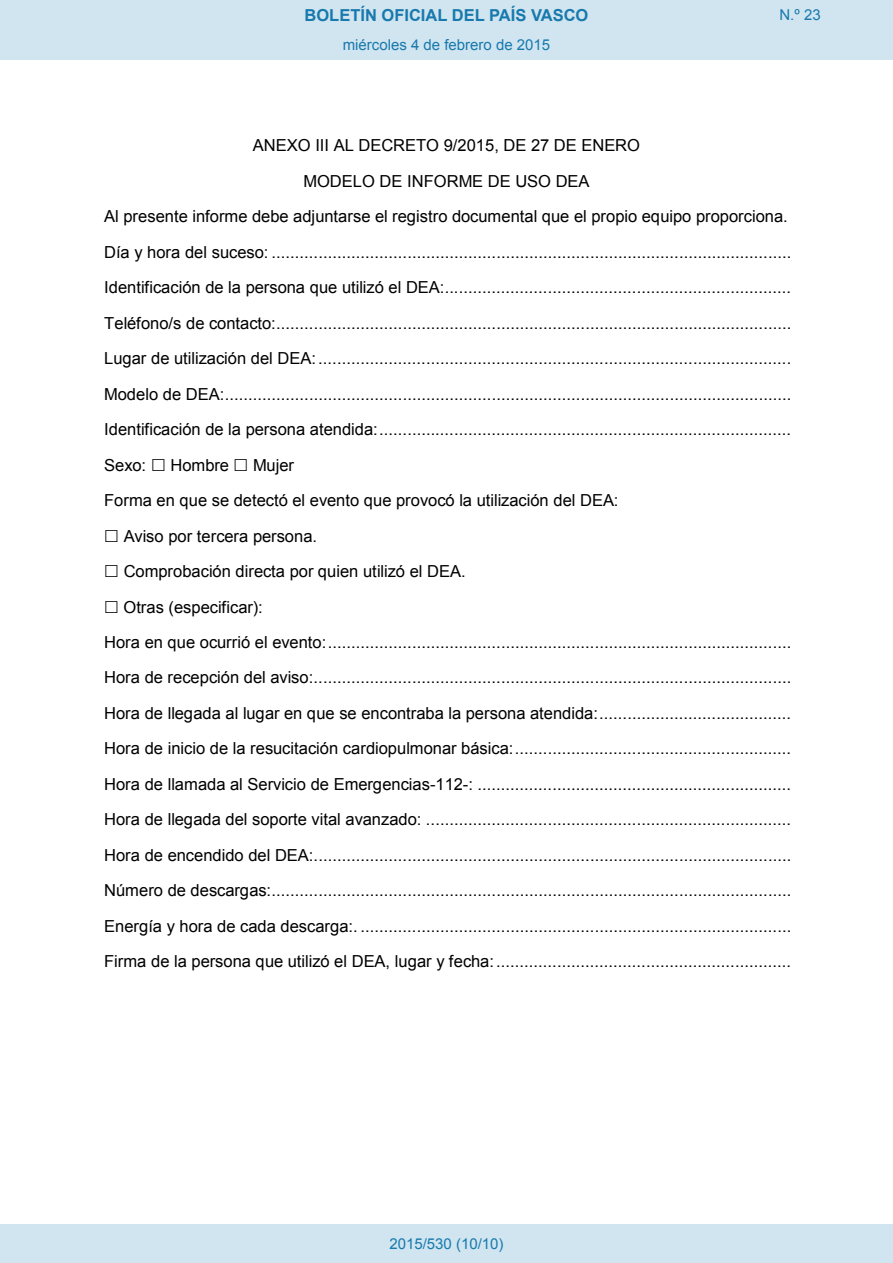
<style>
.page{position:relative;width:893px;height:1263px;background:#fff}
.page>*{position:absolute;margin:0;border:0;box-sizing:border-box;transform-origin:0 0}
.t1{font:16.5px "Arial";color:#000}
.t2{font:700 16.5px "Arial";color:#1879ad}
.t3{font:15px "Arial";color:#1879ad}
</style>
<div class="page">
<div style="left:0;top:0;width:893px;height:60px;background:#d0e5f0"></div>
<div style="left:0;top:1225px;width:893px;height:38px;background:#d0e5f0"></div>
<p class="t2" style="left:305px;top:4px;width:285px">BOLETÍN OFICIAL DEL PAÍS VASCO</p>
<p class="t3" style="left:779px;top:5px;width:43px">N.º 23</p>
<p class="t3" style="left:343px;top:35px;width:209px">miércoles 4 de febrero de 2015</p>
<p class="t1" style="left:253px;top:135px;width:389px">ANEXO III AL DECRETO 9/2015, DE 27 DE ENERO</p>
<p class="t1" style="left:303px;top:170px;width:288px">MODELO DE INFORME DE USO DEA</p>
<p class="t1" style="left:104px;top:206px;width:685px">Al presente informe debe adjuntarse el registro documental que el propio equipo proporciona.</p>
<p class="t1" style="left:104px;top:241px;width:689px">Día y hora del suceso: ...............................................................................................................</p>
<p class="t1" style="left:104px;top:277px;width:688px">Identificación de la persona que utilizó el DEA: ..........................................................................</p>
<p class="t1" style="left:104px;top:312px;width:689px">Teléfono/s de contacto: ..............................................................................................................</p>
<p class="t1" style="left:104px;top:348px;width:688px">Lugar de utilización del DEA: .....................................................................................................</p>
<p class="t1" style="left:104px;top:383px;width:689px">Modelo de DEA: .........................................................................................................................</p>
<p class="t1" style="left:104px;top:418px;width:688px">Identificación de la persona atendida: ........................................................................................</p>
<p class="t1" style="left:104px;top:454px;width:44px">Sexo:</p>
<p class="t1" style="left:170px;top:454px;width:60px">Hombre</p>
<p class="t1" style="left:253px;top:454px;width:42px">Mujer</p>
<p class="t1" style="left:104px;top:490px;width:516px">Forma en que se detectó el evento que provocó la utilización del DEA:</p>
<p class="t1" style="left:124px;top:525px;width:195px">Aviso por tercera persona.</p>
<p class="t1" style="left:124px;top:560px;width:343px">Comprobación directa por quien utilizó el DEA.</p>
<p class="t1" style="left:123px;top:596px;width:141px">Otras (especificar):</p>
<p class="t1" style="left:104px;top:631px;width:689px">Hora en que ocurrió el evento: ...................................................................................................</p>
<p class="t1" style="left:104px;top:667px;width:689px">Hora de recepción del aviso: ......................................................................................................</p>
<p class="t1" style="left:104px;top:702px;width:688px">Hora de llegada al lugar en que se encontraba la persona atendida: .........................................</p>
<p class="t1" style="left:104px;top:738px;width:688px">Hora de inicio de la resucitación cardiopulmonar básica: ...........................................................</p>
<p class="t1" style="left:104px;top:773px;width:688px">Hora de llamada al Servicio de Emergencias-112-: ...................................................................</p>
<p class="t1" style="left:104px;top:809px;width:688px">Hora de llegada del soporte vital avanzado: ..............................................................................</p>
<p class="t1" style="left:104px;top:844px;width:689px">Hora de encendido del DEA: ......................................................................................................</p>
<p class="t1" style="left:104px;top:880px;width:689px">Número de descargas: ...............................................................................................................</p>
<p class="t1" style="left:104px;top:915px;width:689px">Energía y hora de cada descarga:. ............................................................................................</p>
<p class="t1" style="left:104px;top:951px;width:688px">Firma de la persona que utilizó el DEA, lugar y fecha: ...............................................................</p>
<p class="t3" style="left:389px;top:1234px;width:116px">2015/530 (10/10)</p>
</div>
